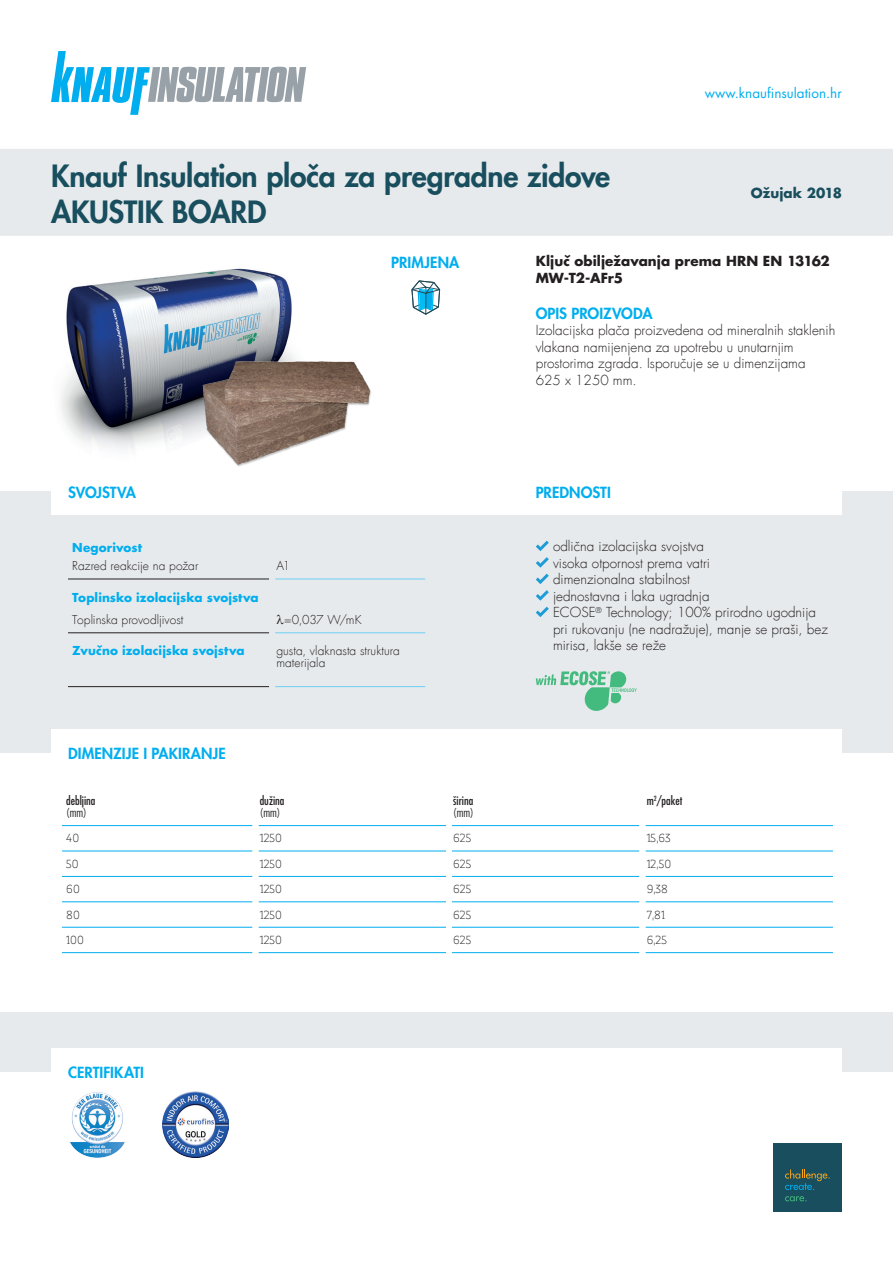
<style>
.page{position:relative;width:893px;height:1263px;background:#fff}
.page>*{position:absolute;margin:0;border:0;box-sizing:border-box;transform-origin:0 0}
.t1{font:30px/36px "Futura LT Heavy";letter-spacing:-.01em;color:#184e5d}
.t2{font:15px "Futura LT Heavy";letter-spacing:.005em;color:#00aeef}
.t3{font:300 13.5px/16.5px "Futura LT";color:#231f20}
.t4{font:700 13.5px/16.5px "Futura X";letter-spacing:.005em;color:#231f20}
.t5{font:13.5px "Futura X";color:#00aeef}
.t6{font:700 13.5px "Futura X";letter-spacing:.005em;color:#184e5d}
.t7{font:300 12px/12px "Futura LT";color:#231f20}
.t8{font:300 12px "Dobra Slab";color:#231f20}
.t9{font:700 12px "Futura X";letter-spacing:.005em;color:#00aeef}
.t10{font:500 condensed 12px "Futura X";color:#231f20}
.t11{font:300 condensed 12px "Futura X";color:#231f20}
</style>
<div class="page">
<svg style="left:51px;top:51px;width:255px;height:64px"></svg>
<img style="left:60px;top:268px;width:234px;height:181px">
<div style="left:0;top:491px;width:893px;height:262px;background:#e7eaec"></div>
<div style="left:0;top:1012px;width:893px;height:59px;background:#e7eaec"></div>
<div style="left:51px;top:468px;width:472px;height:46px;background:#fff"></div>
<div style="left:51px;top:1048px;width:791px;height:47px;background:#fff"></div>
<div style="left:51px;top:729px;width:791px;height:47px;background:#fff"></div>
<div style="left:519px;top:468px;width:323px;height:46px;background:#fff"></div>
<hr style="left:68px;top:579px;width:201px;height:1px;background:#231f20">
<hr style="left:68px;top:632px;width:201px;height:1px;background:#231f20">
<hr style="left:68px;top:686px;width:201px;height:1px;background:#231f20">
<hr style="left:275px;top:579px;width:150px;height:1px;background:#6bcff6">
<hr style="left:275px;top:632px;width:150px;height:1px;background:#6bcff6">
<hr style="left:275px;top:686px;width:150px;height:1px;background:#6bcff6">
<svg style="left:536px;top:541px;width:13px;height:10px"></svg>
<svg style="left:536px;top:557px;width:13px;height:11px"></svg>
<svg style="left:536px;top:574px;width:13px;height:10px"></svg>
<svg style="left:536px;top:590px;width:13px;height:11px"></svg>
<svg style="left:536px;top:607px;width:13px;height:10px"></svg>
<img style="left:70px;top:1092px;width:55px;height:66px">
<div style="left:774px;top:1144px;width:68px;height:68px;background:#184e5d"></div>
<svg style="left:785px;top:1169px;width:45px;height:21px"></svg>
<svg style="left:785px;top:1196px;width:21px;height:5px"></svg>
<svg style="left:536px;top:671px;width:101px;height:40px"></svg>
<div style="left:0;top:149px;width:893px;height:87px;background:#e7eaec"></div>
<img style="left:197px;top:357px;width:174px;height:110px">
<svg style="left:62px;top:826px;width:771px;height:101px"></svg>
<hr style="left:62px;top:851px;width:190px;height:1px;background:#00aeef">
<hr style="left:258px;top:851px;width:188px;height:1px;background:#00aeef">
<hr style="left:452px;top:851px;width:187px;height:1px;background:#00aeef">
<hr style="left:645px;top:851px;width:188px;height:1px;background:#00aeef">
<hr style="left:62px;top:876px;width:190px;height:1px;background:#00aeef">
<hr style="left:258px;top:876px;width:188px;height:1px;background:#00aeef">
<hr style="left:452px;top:876px;width:187px;height:1px;background:#00aeef">
<hr style="left:645px;top:876px;width:188px;height:1px;background:#00aeef">
<hr style="left:62px;top:901px;width:190px;height:1px;background:#00aeef">
<hr style="left:258px;top:901px;width:188px;height:1px;background:#00aeef">
<hr style="left:452px;top:901px;width:187px;height:1px;background:#00aeef">
<hr style="left:645px;top:901px;width:188px;height:1px;background:#00aeef">
<hr style="left:62px;top:927px;width:190px;height:1px;background:#00aeef">
<hr style="left:258px;top:927px;width:188px;height:1px;background:#00aeef">
<hr style="left:452px;top:927px;width:187px;height:1px;background:#00aeef">
<hr style="left:645px;top:927px;width:188px;height:1px;background:#00aeef">
<hr style="left:62px;top:952px;width:190px;height:1px;background:#00aeef">
<hr style="left:258px;top:952px;width:188px;height:1px;background:#00aeef">
<hr style="left:452px;top:952px;width:187px;height:1px;background:#00aeef">
<hr style="left:645px;top:952px;width:188px;height:1px;background:#00aeef">
<hr style="left:62px;top:825px;width:190px;height:1px;background:#00aeef">
<hr style="left:258px;top:825px;width:188px;height:1px;background:#00aeef">
<hr style="left:452px;top:825px;width:187px;height:1px;background:#00aeef">
<hr style="left:645px;top:825px;width:188px;height:1px;background:#00aeef">
<div style="left:252px;top:825px;width:6px;height:26px;background:#fff"></div>
<div style="left:446px;top:825px;width:6px;height:26px;background:#fff"></div>
<div style="left:639px;top:825px;width:6px;height:26px;background:#fff"></div>
<div style="left:252px;top:851px;width:6px;height:25px;background:#fff"></div>
<div style="left:446px;top:851px;width:6px;height:25px;background:#fff"></div>
<div style="left:639px;top:851px;width:6px;height:25px;background:#fff"></div>
<div style="left:252px;top:876px;width:6px;height:26px;background:#fff"></div>
<div style="left:446px;top:876px;width:6px;height:26px;background:#fff"></div>
<div style="left:639px;top:876px;width:6px;height:26px;background:#fff"></div>
<div style="left:252px;top:902px;width:6px;height:25px;background:#fff"></div>
<div style="left:446px;top:902px;width:6px;height:25px;background:#fff"></div>
<div style="left:639px;top:902px;width:6px;height:25px;background:#fff"></div>
<svg style="left:411px;top:280px;width:29px;height:35px"></svg>
<img style="left:163px;top:1092px;width:66px;height:65px">
<h1 class="t1" style="left:51px;top:157px;width:561px">Knauf Insulation ploča za pregradne zidove<br>AKUSTIK BOARD</h1>
<p class="t5" style="left:705px;top:84px;width:139px">www.knaufinsulation.hr</p>
<p class="t6" style="left:751px;top:184px;width:93px">Ožujak 2018</p>
<p class="t2" style="left:68px;top:482px;width:69px">SVOJSTVA</p>
<p class="t2" style="left:391px;top:252px;width:70px">PRIMJENA</p>
<p class="t4" style="left:536px;top:253px;width:296px">Ključ obilježavanja prema HRN EN 13162<br>MW-T2-AFr5</p>
<p class="t2" style="left:536px;top:303px;width:118px">OPIS PROIZVODA</p>
<p class="t3" style="left:536px;top:322px;width:301px">Izolacijska plača proizvedena od mineralnih staklenih vlakana namijenjena za upotrebu u unutarnjim prostorima zgrada. Isporučuje se u dimenzijama<br>625 x 1250 mm.</p>
<p class="t2" style="left:536px;top:482px;width:77px">PREDNOSTI</p>
<p class="t9" style="left:72px;top:540px;width:71px">Negorivost</p>
<p class="t7" style="left:72px;top:560px;width:128px">Razred reakcije na požar</p>
<p class="t7" style="left:276px;top:560px;width:15px">A1</p>
<p class="t9" style="left:72px;top:589px;width:188px">Toplinsko izolacijska svojstva</p>
<p class="t7" style="left:72px;top:614px;width:113px">Toplinska provodljivost</p>
<p class="t7" style="left:284px;top:614px;width:79px">=0,037 W/mK</p>
<p class="t9" style="left:72px;top:643px;width:174px">Zvučno izolacijska svojstva</p>
<p class="t7" style="left:276px;top:645px;width:125px">gusta, vlaknasta struktura materijala</p>
<p class="t3" style="left:553px;top:538px;width:276px">odlična izolacijska svojstva<br>visoka otpornost prema vatri<br>dimenzionalna stabilnost<br>jednostavna i laka ugradnja<br>ECOSE<sup>®</sup> Technology; 100% prirodno ugodnija pri rukovanju (ne nadražuje), manje se praši, bez mirisa, lakše se reže</p>
<p class="t2" style="left:68px;top:743px;width:159px">DIMENZIJE I PAKIRANJE</p>
<p class="t10" style="left:66px;top:793px;width:31px">debljina</p>
<p class="t11" style="left:66px;top:805px;width:22px">(mm)</p>
<p class="t10" style="left:260px;top:793px;width:26px">dužina</p>
<p class="t11" style="left:260px;top:805px;width:22px">(mm)</p>
<p class="t10" style="left:453px;top:793px;width:22px">širina</p>
<p class="t11" style="left:453px;top:805px;width:22px">(mm)</p>
<p class="t10" style="left:647px;top:793px;width:37px">m<sup>2</sup>/paket</p>
<p class="t8" style="left:66px;top:831px;width:14px">40</p>
<p class="t8" style="left:260px;top:831px;width:24px">1250</p>
<p class="t8" style="left:453px;top:831px;width:20px">625</p>
<p class="t8" style="left:647px;top:831px;width:26px">15,63</p>
<p class="t8" style="left:66px;top:857px;width:14px">50</p>
<p class="t8" style="left:260px;top:857px;width:24px">1250</p>
<p class="t8" style="left:453px;top:857px;width:20px">625</p>
<p class="t8" style="left:647px;top:857px;width:26px">12,50</p>
<p class="t8" style="left:66px;top:882px;width:15px">60</p>
<p class="t8" style="left:260px;top:882px;width:24px">1250</p>
<p class="t8" style="left:453px;top:882px;width:20px">625</p>
<p class="t8" style="left:647px;top:882px;width:23px">9,38</p>
<p class="t8" style="left:66px;top:908px;width:15px">80</p>
<p class="t8" style="left:260px;top:908px;width:24px">1250</p>
<p class="t8" style="left:453px;top:908px;width:20px">625</p>
<p class="t8" style="left:647px;top:908px;width:20px">7,81</p>
<p class="t8" style="left:66px;top:933px;width:19px">100</p>
<p class="t8" style="left:260px;top:933px;width:24px">1250</p>
<p class="t8" style="left:453px;top:933px;width:20px">625</p>
<p class="t8" style="left:647px;top:933px;width:22px">6,25</p>
<p class="t2" style="left:68px;top:1062px;width:78px">CERTIFIKATI</p>
</div>
